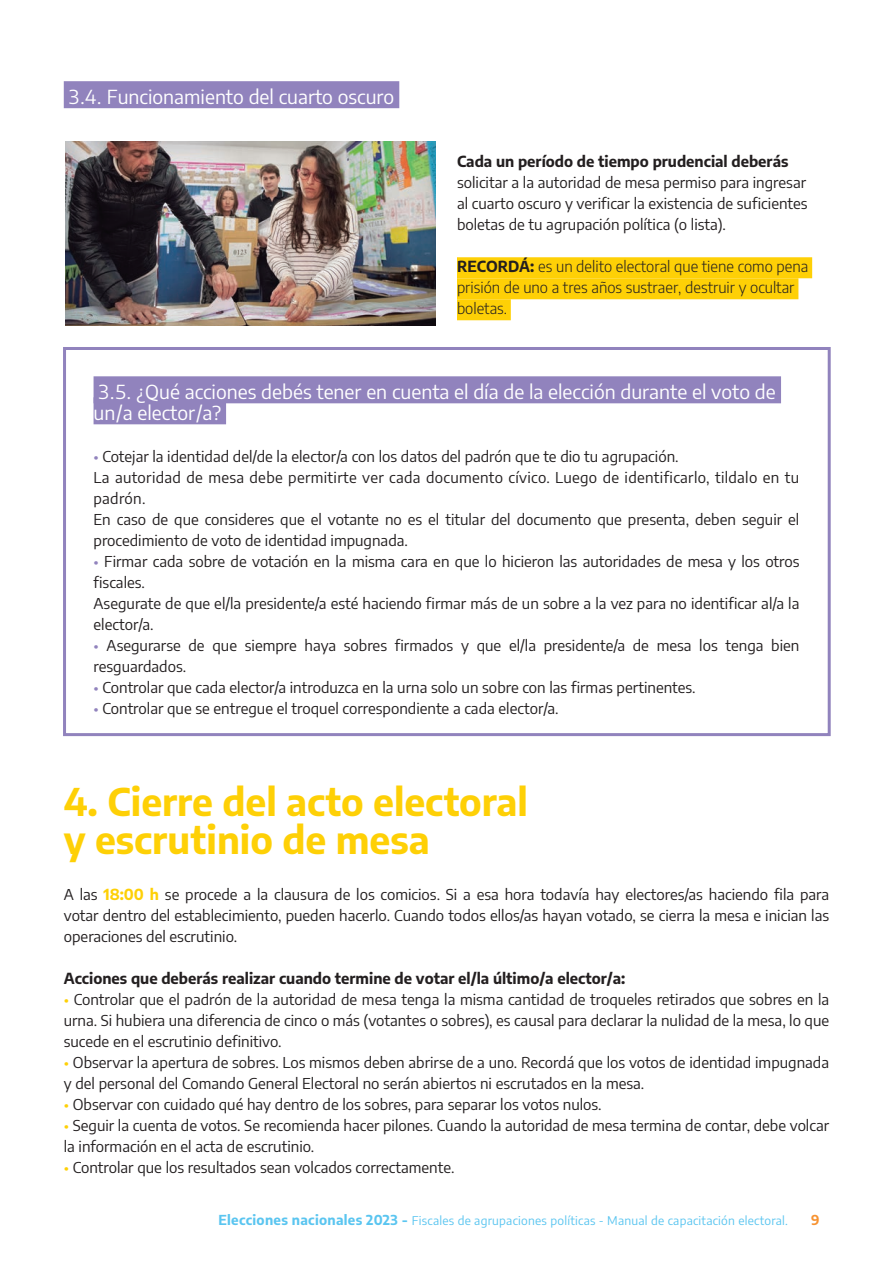
<style>
.page{position:relative;width:893px;height:1263px;background:#fff}
.page>*{position:absolute;margin:0;border:0;box-sizing:border-box;transform-origin:0 0}
.t1{font:700 37.5px/37.5px "Encode Sans";color:#fed006}
.t2{font:19.35px/21px "Encode Sans";color:#fff}
.t3{font:15px/21px "Encode Sans";color:#231f20}
.t4{font:700 15px "Encode Sans";color:#231f20}
.t5{font:300 15px/21px "Encode Sans";color:#231f20}
.t6{font:700 13.5px "Encode Sans";color:#f79332}
.t7{font:12px "Encode Sans";letter-spacing:.02em;color:#5ac5f0}
.s1{font-weight:700}
.s2{color:#9183bd}
.s3{font-weight:700;color:#fed006}
.s4{color:#fed006}
.s5{font-weight:700;font-size:13.5px}
</style>
<div class="page">
<img style="left:65px;top:142px;width:371px;height:184px">
<div style="left:457px;top:257px;width:355px;height:21px;background:#fed006"></div>
<div style="left:457px;top:278px;width:341px;height:21px;background:#fed006"></div>
<div style="left:457px;top:299px;width:54px;height:21px;background:#fed006"></div>
<div style="left:64px;top:81px;width:335px;height:27px;background:#9183bd"></div>
<div style="left:94px;top:376px;width:687px;height:27px;background:#9183bd"></div>
<div style="left:94px;top:397px;width:132px;height:27px;background:#9183bd"></div>
<div style="left:63px;top:347px;width:768px;height:389px;border:3px solid #9183bd"></div>
<p class="t2" style="left:69px;top:85px;width:327px">3.4. Funcionamiento del cuarto oscuro</p>
<p class="t4" style="left:457px;top:150px;width:333px">Cada un período de tiempo prudencial deberás</p>
<p class="t3" style="left:457px;top:171px;width:352px;text-align:justify">solicitar a la autoridad de mesa permiso para ingresar al cuarto oscuro y verificar la existencia de suficientes boletas de tu agrupación política (o lista).</p>
<p class="t5" style="left:457px;top:255px;width:353px"><span class="s1">RECORDÁ:</span> es un delito electoral que tiene como pena prisión de uno a tres años sustraer, destruir y ocultar boletas.</p>
<p class="t2" style="left:94px;top:380px;width:684px">3.5. ¿Qué acciones debés tener en cuenta el día de la elección durante el voto de un/a elector/a?</p>
<p class="t3" style="left:94px;top:445px;width:707px"><span class="s2">•</span> Cotejar la identidad del/de la elector/a con los datos del padrón que te dio tu agrupación.<br>La autoridad de mesa debe permitirte ver cada documento cívico. Luego de identificarlo, tildalo en tu padrón.<br>En caso de que consideres que el votante no es el titular del documento que presenta, deben seguir el procedimiento de voto de identidad impugnada.</p>
<p class="t3" style="left:94px;top:550px;width:707px"><span class="s2">•</span> Firmar cada sobre de votación en la misma cara en que lo hicieron las autoridades de mesa y los otros fiscales.<br>Asegurate de que el/la presidente/a esté haciendo firmar más de un sobre a la vez para no identificar al/a la elector/a.</p>
<p class="t3" style="left:94px;top:634px;width:707px"><span class="s2">•</span> Asegurarse de que siempre haya sobres firmados y que el/la presidente/a de mesa los tenga bien resguardados.</p>
<p class="t3" style="left:94px;top:676px;width:604px"><span class="s2">•</span> Controlar que cada elector/a introduzca en la urna solo un sobre con las firmas pertinentes.</p>
<p class="t3" style="left:94px;top:697px;width:467px"><span class="s2">•</span> Controlar que se entregue el troquel correspondiente a cada elector/a.</p>
<h1 class="t1" style="left:64px;top:781px;width:465px">4. Cierre del acto electoral y escrutinio de mesa</h1>
<p class="t3" style="left:64px;top:883px;width:767px;text-align:justify">A las <span class="s3">18:00 h</span> se procede a la clausura de los comicios. Si a esa hora todavía hay electores/as haciendo fila para votar dentro del establecimiento, pueden hacerlo. Cuando todos ellos/as hayan votado, se cierra la mesa e inician las operaciones del escrutinio.</p>
<p class="t4" style="left:64px;top:967px;width:563px">Acciones que deberás realizar cuando termine de votar el/la último/a elector/a:</p>
<p class="t3" style="left:64px;top:988px;width:767px;text-align:justify"><span class="s4">•</span> Controlar que el padrón de la autoridad de mesa tenga la misma cantidad de troqueles retirados que sobres en la urna. Si hubiera una diferencia de cinco o más (votantes o sobres), es causal para declarar la nulidad de la mesa, lo que sucede en el escrutinio definitivo.</p>
<p class="t3" style="left:64px;top:1051px;width:767px"><span class="s4">•</span> Observar la apertura de sobres. Los mismos deben abrirse de a uno. Recordá que los votos de identidad impugnada y del personal del Comando General Electoral no serán abiertos ni escrutados en la mesa.</p>
<p class="t3" style="left:64px;top:1093px;width:539px"><span class="s4">•</span> Observar con cuidado qué hay dentro de los sobres, para separar los votos nulos.</p>
<p class="t3" style="left:64px;top:1114px;width:767px"><span class="s4">•</span> Seguir la cuenta de votos. Se recomienda hacer pilones. Cuando la autoridad de mesa termina de contar, debe volcar la información en el acta de escrutinio.</p>
<p class="t3" style="left:64px;top:1156px;width:392px"><span class="s4">•</span> Controlar que los resultados sean volcados correctamente.</p>
<p class="t7" style="left:219px;top:1212px;width:571px"><span class="s5">Elecciones nacionales 2023 -</span> Fiscales de agrupaciones políticas - Manual de capacitación electoral.</p>
<p class="t6" style="left:811px;top:1210px;width:10px">9</p>
</div>
